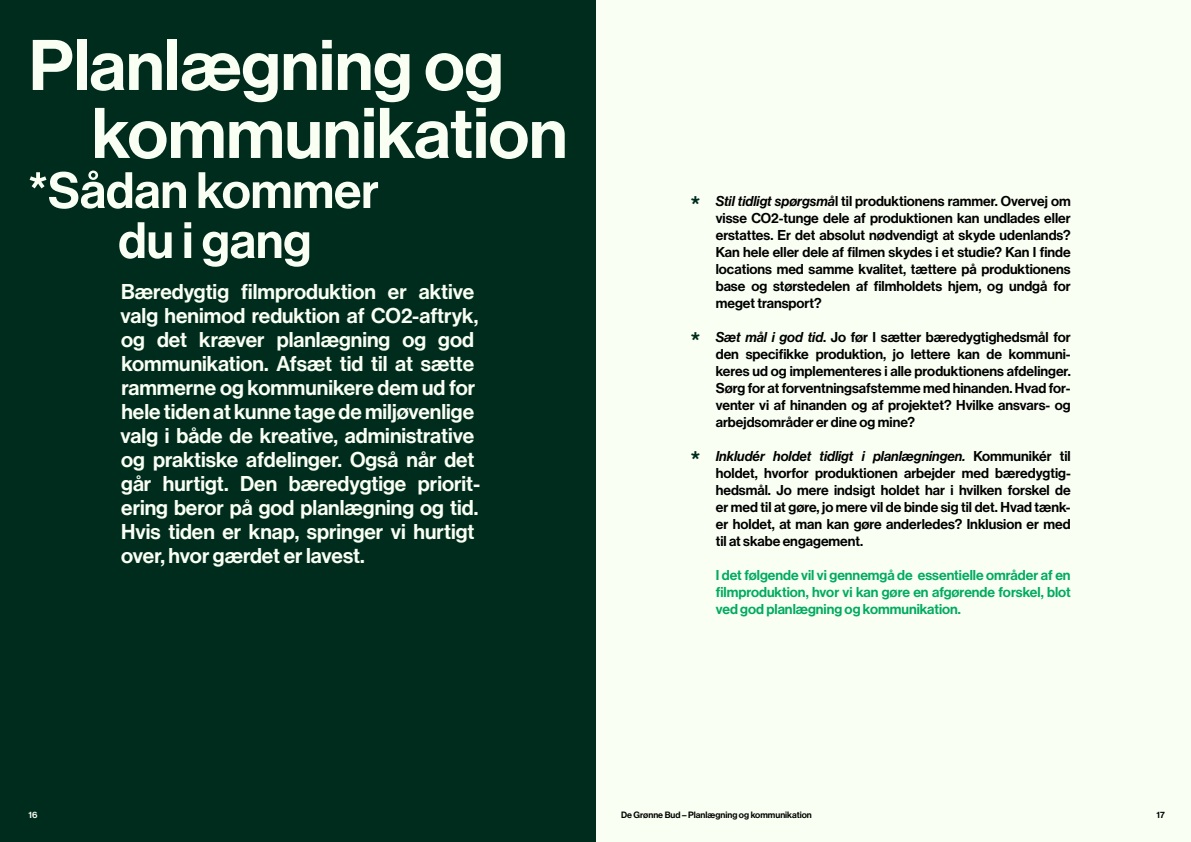
<style>
.page{position:relative;width:1191px;height:842px;background:#fff}
.page>*{position:absolute;margin:0;border:0;box-sizing:border-box;transform-origin:0 0}
.t1{font:70px/68px "N Haas Grotesk DS Pro 65 Md";color:#f9fff3}
.t2{font:50px/50px "N Haas Grotesk DS Pro 65 Md";color:#f9fff3;text-align:center}
.t3{font:25px "N Haas Grotesk DS Pro 65 Md";color:#002c1d}
.t4{font:21px/24px "N Haas Grotesk DS Pro 65 Md";color:#f9fff3}
.t5{font:14px/17px "N Haas Grotesk DS Pro 65 Md";color:#000;text-align:justify}
.t6{font:14px/17px "N Haas Grotesk DS Pro 65 Md";color:#00ab5f;text-align:justify}
.t7{font:14px "N Haas Grotesk DS Pro 66 Md It";color:#000}
.t8{font:10px "N Haas Grotesk DS Pro 65 Md";color:#000}
.t9{font:9px "N Haas Grotesk DS Pro 65 Md";color:#000}
.t10{font:9px "N Haas Grotesk DS Pro 65 Md";color:#f9fff3}
.s1{font-family:"N Haas Grotesk DS Pro 66 Md It"}
.s2{font-family:"N Haas Grotesk DS Pro 65 Md"}
</style>
<div class="page">
<div style="left:595px;top:0;width:596px;height:842px;background:#f9fff3"></div>
<div style="left:0;top:0;width:595px;height:842px;background:#002c1d"></div>
<h1 class="t1" style="left:92px;top:33px;width:477px;text-indent:-63px">Planlægning og kommunikation</h1>
<h2 class="t2" style="left:28px;top:166px;width:352px">*Sådan kommer du i gang</h2>
<p class="t4" style="left:121px;top:280px;width:361px">Bæredygtig filmproduktion er aktive valg henimod reduktion af CO2-aftryk, og det kræver planlægning og god kommunikation. Afsæt tid til at sætte rammerne og kommunikere dem ud for hele tiden at kunne tage de miljøvenlige valg i både de kreative, administrative og praktiske afdelinger. Også når det går hurtigt. Den bæredygtige priorit&shy;ering beror på god planlægning og tid.<br>Hvis tiden er knap, springer vi hurtigt over, hvor gærdet er lavest.</p>
<h3 class="t3" style="left:690px;top:191px;width:12px">*</h3>
<h3 class="t3" style="left:690px;top:327px;width:12px">*</h3>
<h3 class="t3" style="left:690px;top:446px;width:12px">*</h3>
<p class="t5" style="left:715px;top:193px;width:356px"><span class="s1">Stil tidligt spørgsmå</span>l til produktionens rammer. Overvej om visse CO2-tunge dele af produktionen kan undlades eller erstattes. Er det absolut nødvendigt at skyde udenlands?<br>Kan hele eller dele af filmen skydes i et studie? Kan I finde locations med samme kvalitet, tættere på produktionens base og størstedelen af filmholdets hjem, og undgå for meget transport?</p>
<p class="t5" style="left:715px;top:329px;width:356px"><span class="s1">Sæt mål i god tid</span>. Jo før I sætter bæredygtighedsmål for den specifikke produktion, jo lettere kan de kommuni&shy;keres ud og implementeres i alle produktionens afdelinger.<br>Sørg for at forventningsafstemme med hinanden. Hvad for&shy;venter vi af hinanden og af projektet? Hvilke ansvars- og arbejdsområder er dine og mine?</p>
<p class="t7" style="left:715px;top:448px;width:356px">Inkludér holdet tidligt i planlægningen. <span class="s2">Kommunikér til</span></p>
<p class="t5" style="left:715px;top:465px;width:356px">holdet, hvorfor produktionen arbejder med bæredygtig&shy;hedsmål. Jo mere indsigt holdet har i hvilken forskel de er med til at gøre, jo mere vil de binde sig til det. Hvad tænk&shy;er holdet, at man kan gøre anderledes? Inklusion er med til at skabe engagement.</p>
<p class="t6" style="left:715px;top:567px;width:356px">I det følgende vil vi gennemgå de essentielle områder af en filmproduktion, hvor vi kan gøre en afgørende forskel, blot ved god planlægning og kommunikation.</p>
<p class="t10" style="left:29px;top:810px;width:10px">16</p>
<p class="t9" style="left:621px;top:810px;width:192px">De Grønne Bud – Planlægning og kommunikation</p>
<p class="t9" style="left:1156px;top:810px;width:10px">17</p>
<p class="t8" style="left:688px;top:809px;width:192px">Vigtighed af planlægning og kommunikation</p>
</div>
